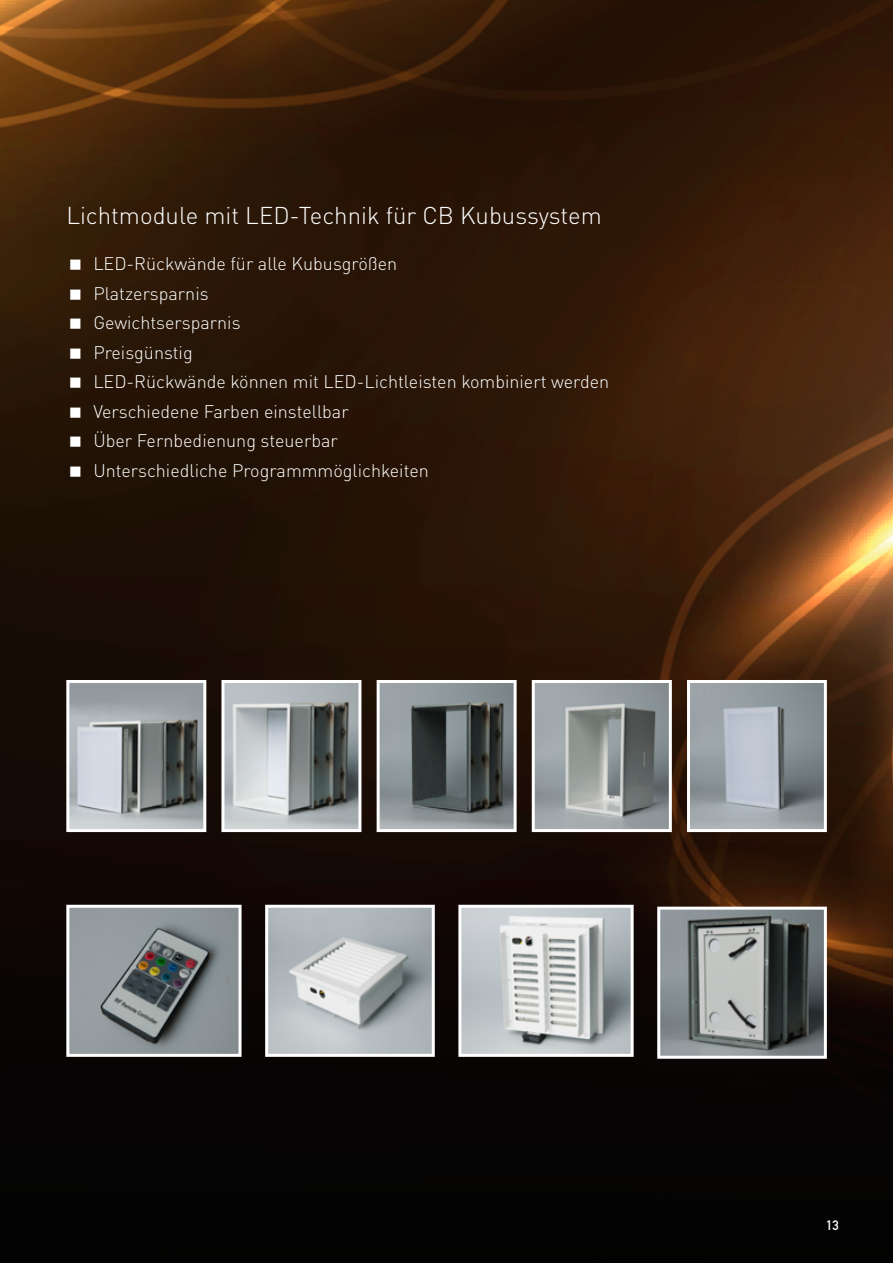
<style>
.page{position:relative;width:893px;height:1263px;background:#fff}
.page>*{position:absolute;margin:0;border:0;box-sizing:border-box;transform-origin:0 0}
.t1{font:300 24px "DINOT";color:#fff}
.t2{font:300 18px/29.5px "DINOT";color:#fff}
.t3{font:13.5px "DIN Mittelschrift Std";color:#fff}
</style>
<div class="page">
<img style="left:0;top:0;width:893px;height:1263px">
<img style="left:70px;top:909px;width:168px;height:144px">
<div style="left:66px;top:905px;width:176px;height:152px;border:3px solid #fff"></div>
<img style="left:462px;top:909px;width:168px;height:144px">
<div style="left:458px;top:905px;width:176px;height:152px;border:3px solid #fff"></div>
<img style="left:269px;top:909px;width:162px;height:144px">
<div style="left:265px;top:905px;width:170px;height:152px;border:3px solid #fff"></div>
<img style="left:661px;top:911px;width:162px;height:144px">
<div style="left:657px;top:907px;width:170px;height:152px;border:3px solid #fff"></div>
<img style="left:225px;top:684px;width:132px;height:144px">
<div style="left:221px;top:680px;width:140px;height:152px;border:3px solid #fff"></div>
<img style="left:70px;top:684px;width:132px;height:144px">
<div style="left:66px;top:680px;width:140px;height:152px;border:3px solid #fff"></div>
<img style="left:381px;top:684px;width:132px;height:144px">
<div style="left:377px;top:680px;width:140px;height:152px;border:3px solid #fff"></div>
<img style="left:536px;top:684px;width:132px;height:144px">
<div style="left:532px;top:680px;width:140px;height:152px;border:3px solid #fff"></div>
<img style="left:691px;top:684px;width:132px;height:144px">
<div style="left:687px;top:680px;width:140px;height:152px;border:3px solid #fff"></div>
<svg style="left:70px;top:260px;width:10px;height:10px"></svg>
<svg style="left:70px;top:289px;width:10px;height:10px"></svg>
<svg style="left:70px;top:319px;width:10px;height:10px"></svg>
<svg style="left:70px;top:348px;width:10px;height:10px"></svg>
<svg style="left:70px;top:378px;width:10px;height:10px"></svg>
<svg style="left:70px;top:407px;width:10px;height:10px"></svg>
<svg style="left:70px;top:437px;width:10px;height:10px"></svg>
<svg style="left:70px;top:466px;width:10px;height:10px"></svg>
<h1 class="t1" style="left:66px;top:200px;width:537px">Lichtmodule mit LED-Technik für CB Kubussystem</h1>
<p class="t2" style="left:93px;top:249px;width:517px">LED-Rückwände für alle Kubusgrößen<br>Platzersparnis<br>Gewichtsersparnis<br>Preisgünstig<br>LED-Rückwände können mit LED-Lichtleisten kombiniert werden<br>Verschiedene Farben einstellbar<br>Über Fernbedienung steuerbar<br>Unterschiedliche Programmmöglichkeiten</p>
<p class="t3" style="left:826px;top:1217px;width:14px">13</p>
</div>
